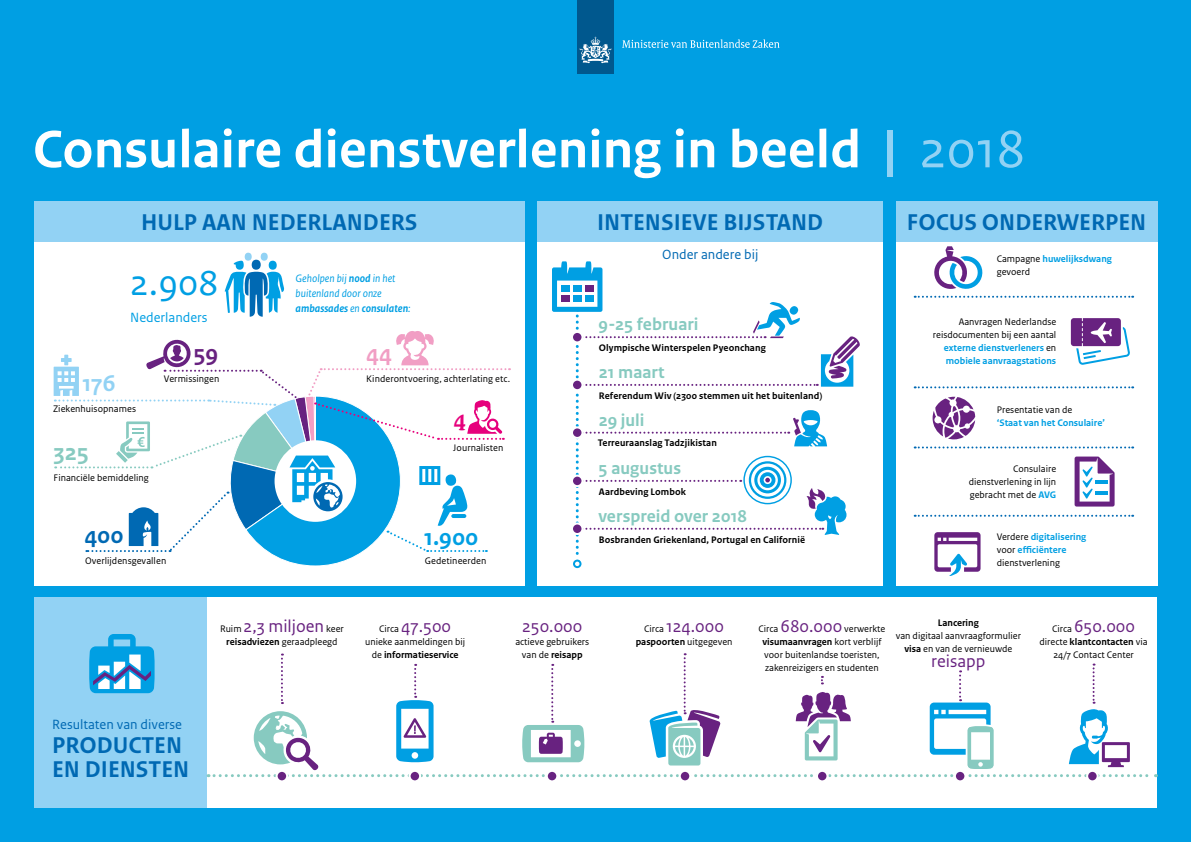
<style>
.page{position:relative;width:1191px;height:842px;background:#009fe3}
.page>*{position:absolute;margin:0;border:0;box-sizing:border-box;transform-origin:0 0}
.t1{font:700 55.5px "Rijksoverheid Sans Text";color:#fff}
.t2{font:38px "Rijksoverheid Sans Text";color:#009fe3}
.t3{font:700 24px/24px "Rijksoverheid Sans Text";color:#0069b3}
.t4{font:700 24px "Rijksoverheid Sans Text";color:#009fe3}
.t5{font:700 24px "Rijksoverheid Sans Text";color:#92d2f4}
.t6{font:700 24px "Rijksoverheid Sans Text";color:#87cac0}
.t7{font:700 24px "Rijksoverheid Sans Text";color:#f19ec4}
.t8{font:700 24px "Rijksoverheid Sans Text";color:#682280}
.t9{font:700 24px "Rijksoverheid Serif Web";color:#e6007c}
.t10{font:18px "Rijksoverheid Sans Text";color:#682280}
.t11{font:700 18px "Rijksoverheid Sans Text";color:#87cac0}
.t12{font:14.1px "Rijksoverheid Sans Text";color:#0069b3}
.t13{font:14.1px "Rijksoverheid Sans Text";color:#009fe3}
.t14{font:italic 11.3px/14.7px "Rijksoverheid Sans Text";color:#009fe3}
.t15{font:10px/13px "Rijksoverheid Sans Text";color:#000;text-align:center}
.t16{font:700 10px "Rijksoverheid Sans Text";letter-spacing:.01em;color:#000}
.t17{font:700 10px "Rijksoverheid Sans Text";color:#009fe3}
.s1{color:#92d2f4}
.s2{font-weight:400;color:#92d2f4}
.s3{font-family:"Rijksoverheid Serif Web"}
.s4{font-weight:700}
.s5{font-weight:700;color:#009fe3}
.s6{font-size:10px;color:#000}
.s7{font-weight:400}
.s8{font-size:18px;color:#682280}
</style>
<div class="page">
<div style="left:34px;top:597px;width:1123px;height:211px;background:#fff"></div>
<div style="left:34px;top:201px;width:490px;height:385px;background:#fff"></div>
<div style="left:34px;top:201px;width:490px;height:40px;background:#92d2f4"></div>
<div style="left:537px;top:201px;width:346px;height:385px;background:#fff"></div>
<div style="left:537px;top:201px;width:346px;height:40px;background:#92d2f4"></div>
<div style="left:896px;top:201px;width:261px;height:385px;background:#fff"></div>
<div style="left:896px;top:201px;width:261px;height:40px;background:#92d2f4"></div>
<div style="left:34px;top:597px;width:172px;height:211px;background:#92d2f4"></div>
<div style="left:577px;top:0;width:37px;height:74px;background:#00588e"></div>
<svg style="left:579px;top:37px;width:32px;height:27px"></svg>
<svg style="left:622px;top:39px;width:157px;height:9px"></svg>
<svg style="left:914px;top:386px;width:219px;height:2px"></svg>
<svg style="left:914px;top:515px;width:219px;height:2px"></svg>
<svg style="left:914px;top:446px;width:219px;height:2px"></svg>
<svg style="left:89px;top:634px;width:66px;height:59px"></svg>
<div style="left:252px;top:260px;width:9px;height:10px;background:#0069b3;border-radius:50%"></div>
<div style="left:245px;top:253px;width:7px;height:8px;background:#92d2f4;border-radius:50%"></div>
<div style="left:261px;top:253px;width:7px;height:8px;background:#92d2f4;border-radius:50%"></div>
<svg style="left:225px;top:261px;width:59px;height:56px"></svg>
<div style="left:573px;top:560px;width:8px;height:8px;border:2px solid #009fe3;border-radius:50%"></div>
<div style="left:277px;top:771px;width:10px;height:10px;background:#682280;border-radius:50%"></div>
<div style="left:276px;top:770px;width:12px;height:12px;border:2px solid #fff;border-radius:50%"></div>
<div style="left:547px;top:771px;width:10px;height:10px;background:#682280;border-radius:50%"></div>
<div style="left:546px;top:770px;width:12px;height:12px;border:2px solid #fff;border-radius:50%"></div>
<div style="left:409px;top:771px;width:11px;height:10px;background:#682280;border-radius:50%"></div>
<div style="left:408px;top:770px;width:13px;height:12px;border:2px solid #fff;border-radius:50%"></div>
<div style="left:680px;top:771px;width:10px;height:10px;background:#682280;border-radius:50%"></div>
<div style="left:679px;top:770px;width:12px;height:12px;border:2px solid #fff;border-radius:50%"></div>
<div style="left:817px;top:771px;width:10px;height:10px;background:#682280;border-radius:50%"></div>
<div style="left:816px;top:770px;width:12px;height:12px;border:2px solid #fff;border-radius:50%"></div>
<div style="left:955px;top:771px;width:10px;height:10px;background:#682280;border-radius:50%"></div>
<div style="left:954px;top:770px;width:12px;height:12px;border:2px solid #fff;border-radius:50%"></div>
<div style="left:1087px;top:771px;width:10px;height:10px;background:#682280;border-radius:50%"></div>
<div style="left:1086px;top:770px;width:12px;height:12px;border:2px solid #fff;border-radius:50%"></div>
<svg style="left:54px;top:331px;width:456px;height:235px"></svg>
<svg style="left:208px;top:653px;width:948px;height:124px"></svg>
<svg style="left:1074px;top:457px;width:40px;height:50px"></svg>
<svg style="left:1070px;top:318px;width:60px;height:47px"></svg>
<svg style="left:934px;top:532px;width:46px;height:44px"></svg>
<svg style="left:914px;top:246px;width:219px;height:52px"></svg>
<svg style="left:552px;top:261px;width:308px;height:306px"></svg>
<svg style="left:932px;top:397px;width:43px;height:42px"></svg>
<h1 class="t1" style="left:33px;top:118px;width:994px">Consulaire dienstverlening in beeld <span class="s1">|</span> <span class="s2">2018</span></h1>
<h3 class="t3" style="left:141px;top:211px;width:278px">HULP AAN NEDERLANDERS</h3>
<h3 class="t3" style="left:597px;top:211px;width:228px">INTENSIEVE BIJSTAND</h3>
<h3 class="t3" style="left:907px;top:211px;width:241px">FOCUS ONDERWERPEN</h3>
<h2 class="t2" style="left:130px;top:260px;width:89px">2.90<span class="s3">8</span></h2>
<h3 class="t13" style="left:130px;top:310px;width:79px">Nederlanders</h3>
<h3 class="t5" style="left:83px;top:370px;width:34px">176</h3>
<p class="t15" style="left:53px;top:403px;width:85px">Ziekenhuisopnames</p>
<h3 class="t6" style="left:53px;top:438px;width:37px">325</h3>
<p class="t15" style="left:54px;top:471px;width:97px">Financiële bemiddeling</p>
<h3 class="t8" style="left:193px;top:340px;width:26px">59</h3>
<p class="t15" style="left:164px;top:373px;width:57px">Vermissingen</p>
<p class="t14" style="left:296px;top:271px;width:116px">Geholpen bij <span class="s4">nood</span> in het buitenland door onze <span class="s4">ambassades</span> en <span class="s4">consulaten</span>:</p>
<h3 class="t7" style="left:366px;top:339px;width:27px">44</h3>
<p class="t15" style="left:366px;top:372px;width:145px">Kinderontvoering, achterlating etc.</p>
<h3 class="t9" style="left:453px;top:408px;width:14px">4</h3>
<p class="t15" style="left:453px;top:441px;width:52px">Journalisten</p>
<h3 class="t3" style="left:85px;top:524px;width:40px">400</h3>
<p class="t15" style="left:85px;top:554px;width:83px">Overlijdensgevallen</p>
<p class="t15" style="left:425px;top:554px;width:63px">Gedetineerden</p>
<h3 class="t4" style="left:424px;top:524px;width:55px">1.900</h3>
<h3 class="t12" style="left:662px;top:246px;width:98px">Onder andere bij</h3>
<h3 class="t11" style="left:598px;top:314px;width:101px">9-25 februari</h3>
<p class="t16" style="left:599px;top:342px;width:168px">Olympische Winterspelen Pyeonchang</p>
<h3 class="t11" style="left:598px;top:362px;width:68px">21 maart</h3>
<p class="t16" style="left:599px;top:390px;width:225px">Referendum Wiv (2300 stemmen uit het buitenland)</p>
<h3 class="t11" style="left:598px;top:410px;width:47px">29 juli</h3>
<p class="t16" style="left:597px;top:437px;width:121px">Terreuraanslag Tadzjikistan</p>
<h3 class="t11" style="left:598px;top:458px;width:84px">5 augustus</h3>
<p class="t16" style="left:599px;top:486px;width:89px">Aardbeving Lombok</p>
<h3 class="t11" style="left:598px;top:506px;width:150px">verspreid over 2018</h3>
<p class="t16" style="left:599px;top:534px;width:208px">Bosbranden Griekenland, Portugal en Californië</p>
<p class="t15" style="left:996px;top:253px;width:117px;text-align:left">Campagne <span class="s5">huwelijksdwang </span>gevoerd</p>
<p class="t15" style="left:933px;top:315px;width:125px;text-align:right">Aanvragen Nederlandse reisdocumenten bij een aantal <span class="s5">externe dienstverleners</span> en <span class="s5">mobiele aanvraagstations</span></p>
<p class="t15" style="left:996px;top:404px;width:77px">Presentatie van de</p>
<p class="t17" style="left:996px;top:417px;width:110px">‘Staat van het Consulaire’</p>
<p class="t15" style="left:969px;top:462px;width:89px;text-align:justify;text-indent:44px">Consulaire dienstverlening in lijn gebracht met de <span class="s5">AVG</span></p>
<p class="t15" style="left:996px;top:531px;width:91px;text-align:left">Verdere <span class="s5">digitalisering </span>voor <span class="s5">efficiëntere </span>dienstverlening</p>
<h3 class="t12" style="left:52px;top:716px;width:131px">Resultaten van diverse</h3>
<h3 class="t3" style="left:52px;top:733px;width:138px">PRODUCTEN<br>EN DIENSTEN</h3>
<h3 class="t10" style="left:220px;top:616px;width:125px"><span class="s6">Ruim</span> 2,3 miljoen <span class="s6">keer</span></h3>
<p class="t16" style="left:226px;top:636px;width:113px">reisadviezen <span class="s7">geraadpleegd</span></p>
<h3 class="t10" style="left:379px;top:616px;width:73px"><span class="s6">Circa</span> 47.500</h3>
<p class="t15" style="left:365px;top:636px;width:101px">unieke aanmeldingen bij de <span class="s4">informatieservice</span></p>
<h3 class="t10" style="left:522px;top:616px;width:62px">250.000</h3>
<p class="t15" style="left:515px;top:636px;width:75px">actieve gebruikers van de <span class="s4">reisapp</span></p>
<h3 class="t10" style="left:644px;top:616px;width:81px"><span class="s6">Circa</span> 124.000</h3>
<p class="t16" style="left:635px;top:636px;width:98px">paspoorten <span class="s7">uitgegeven</span></p>
<p class="t15" style="left:758px;top:623px;width:128px">Circa <span class="s8">680.000</span> verwerkte <span class="s4">visumaanvragen</span> kort verblijf voor buitenlandse toeristen, zakenreizigers en studenten</p>
<p class="t16" style="left:938px;top:617px;width:42px">Lancering</p>
<p class="t15" style="left:895px;top:629px;width:127px">van digitaal aanvraagformulier <span class="s4">visa</span> en van de vernieuwde</p>
<h3 class="t10" style="left:931px;top:650px;width:56px">reisapp</h3>
<h3 class="t10" style="left:1052px;top:616px;width:84px"><span class="s6">Circa</span> 650.000</h3>
<p class="t15" style="left:1039px;top:636px;width:110px">directe <span class="s4">klantcontacten</span> via<br>24/7 Contact Center</p>
</div>
